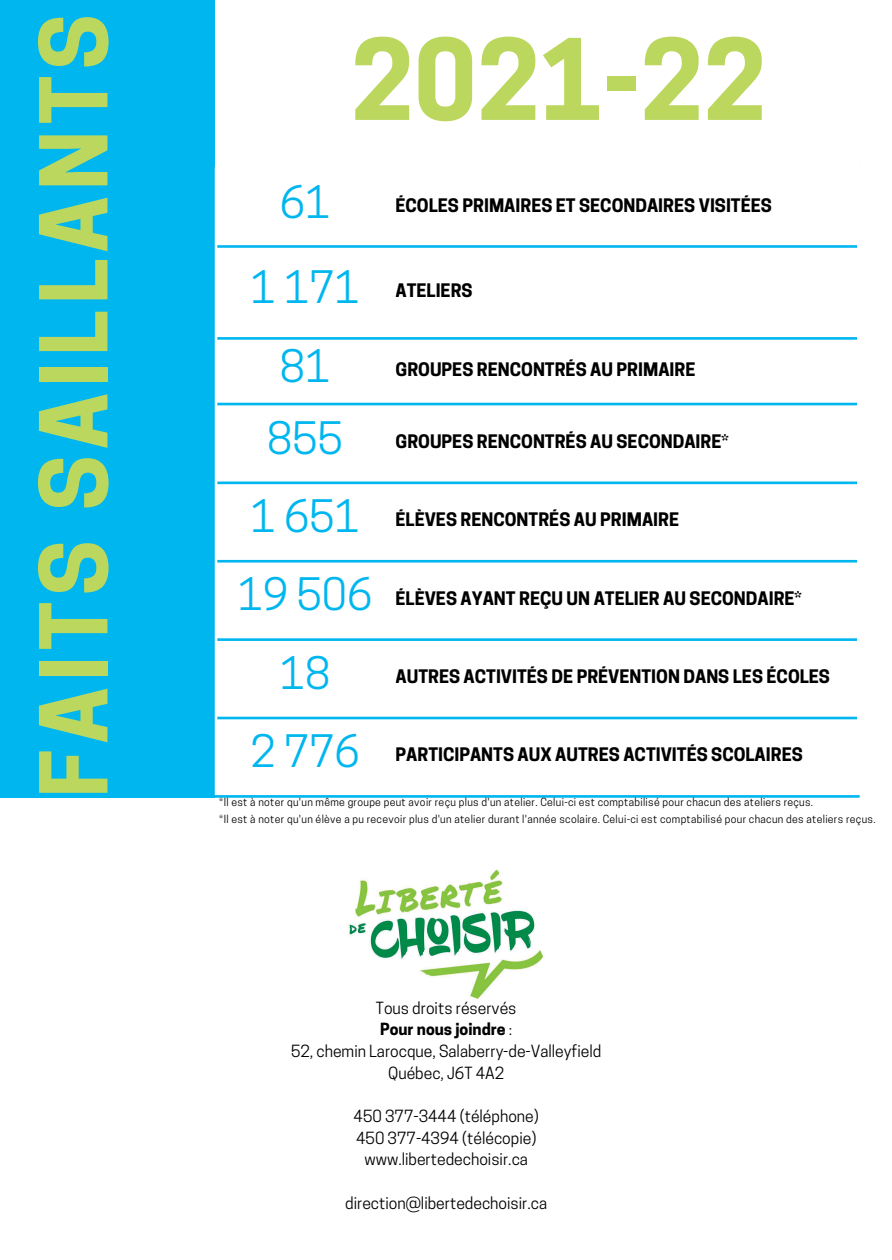
<style>
.page{position:relative;width:892px;height:1260px;background:#fff}
.page>*{position:absolute;margin:0;border:0;box-sizing:border-box;transform-origin:0 0}
.t1{font:700 105.09px "Cooper Hewitt";color:#bbd75e}
.t2{font:700 87.59px "Cooper Hewitt";letter-spacing:.07em;color:#bbd75e}
.t3{font:42px "Cooper Hewitt";color:#00b6ef}
.t4{font:700 17.5px "Cooper Hewitt";color:#000}
.t5{font:15.75px/21.7px "Cooper Hewitt";color:#000;text-align:center}
.t6{font:10.5px/16.4px "Cooper Hewitt";letter-spacing:.03em;color:#000}
.s1{font-weight:700}
</style>
<div class="page">
<img style="left:348px;top:869px;width:196px;height:131px">
<div style="left:0;top:0;width:215px;height:797px;background:#00b6ef"></div>
<svg style="left:217px;top:402px;width:639px;height:318px"></svg>
<hr style="left:393px;top:169px;width:2px;height:626px;background:#fff">
<hr style="left:217px;top:245px;width:639px;height:3px;background:#00b6ef">
<hr style="left:217px;top:337px;width:639px;height:3px;background:#00b6ef">
<hr style="left:217px;top:403px;width:639px;height:2px;background:#00b6ef">
<hr style="left:217px;top:482px;width:639px;height:2px;background:#00b6ef">
<hr style="left:217px;top:560px;width:639px;height:3px;background:#00b6ef">
<hr style="left:217px;top:638px;width:639px;height:3px;background:#00b6ef">
<hr style="left:217px;top:717px;width:639px;height:2px;background:#00b6ef">
<hr style="left:215px;top:795px;width:644px;height:3px;background:#00b6ef">
<h2 class="t2" style="left:42px;top:798px;width:785px;rotate:-90deg">FAITS SAILLANTS</h2>
<h1 class="t1" style="left:350px;top:41px;width:417px">2021-22</h1>
<h3 class="t3" style="left:280px;top:186px;width:52px">61</h3>
<p class="t4" style="left:395px;top:199px;width:377px">ÉCOLES PRIMAIRES ET SECONDAIRES VISITÉES</p>
<h3 class="t3" style="left:250px;top:271px;width:111px">1 171</h3>
<p class="t4" style="left:395px;top:284px;width:79px">ATELIERS</p>
<h3 class="t3" style="left:280px;top:350px;width:52px">81</h3>
<p class="t4" style="left:395px;top:363px;width:301px">GROUPES RENCONTRÉS AU PRIMAIRE</p>
<h3 class="t3" style="left:267px;top:422px;width:77px">855</h3>
<p class="t4" style="left:395px;top:435px;width:334px">GROUPES RENCONTRÉS AU SECONDAIRE*</p>
<h3 class="t3" style="left:250px;top:501px;width:111px">1 651</h3>
<p class="t4" style="left:395px;top:513px;width:285px">ÉLÈVES RENCONTRÉS AU PRIMAIRE</p>
<h3 class="t3" style="left:238px;top:579px;width:136px">19 506</h3>
<p class="t4" style="left:395px;top:591px;width:407px">ÉLÈVES AYANT REÇU UN ATELIER AU SECONDAIRE*</p>
<h3 class="t3" style="left:280px;top:657px;width:52px">18</h3>
<p class="t4" style="left:395px;top:670px;width:436px">AUTRES ACTIVITÉS DE PRÉVENTION DANS LES ÉCOLES</p>
<h3 class="t3" style="left:250px;top:736px;width:111px">2 776</h3>
<p class="t4" style="left:395px;top:748px;width:408px">PARTICIPANTS AUX AUTRES ACTIVITÉS SCOLAIRES</p>
<p class="t6" style="left:219px;top:795px;width:657px">*Il est à noter qu'un même groupe peut avoir reçu plus d'un atelier. Celui-ci est comptabilisé pour chacun des ateliers reçus.<br>*Il est à noter qu'un élève a pu recevoir plus d'un atelier durant l'année scolaire. Celui-ci est comptabilisé pour chacun des ateliers reçus.</p>
<p class="t5" style="left:291px;top:999px;width:312px">Tous droits réservés<br><span class="s1">Pour nous joindre</span> :<br>52, chemin Larocque, Salaberry-de-Valleyfield<br>Québec, J6T 4A2</p>
<p class="t5" style="left:353px;top:1107px;width:187px">450 377-3444 (téléphone)<br>450 377-4394 (télécopie) www.libertedechoisir.ca</p>
<p class="t5" style="left:345px;top:1194px;width:203px">direction@libertedechoisir.ca</p>
</div>
